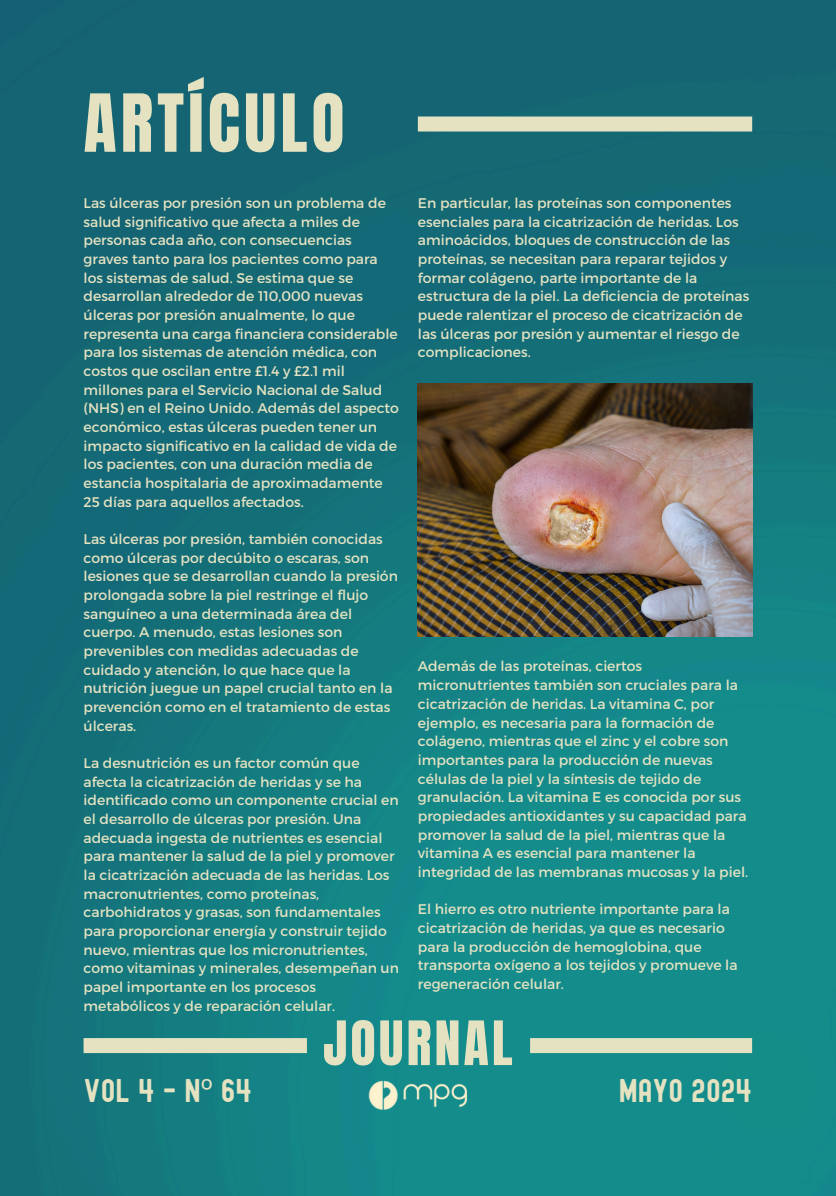
<style>
.page{position:relative;width:836px;height:1196px;background:#fff}
.page>*{position:absolute;margin:0;border:0;box-sizing:border-box;transform-origin:0 0}
.t1{font:68px "Anton";letter-spacing:.06em;color:#e4e2c1}
.t2{font:52px "Anton";letter-spacing:.06em;color:#e4e2c1}
.t3{font:32px "Edmund";color:#e4e2c1}
.t4{font:14px/18.6px "Montserrat";color:#e4e2c1}
.s1{font-family:"Noto Sans"}
</style>
<div class="page">
<img style="left:0;top:0;width:836px;height:1195px">
<div style="left:84px;top:1038px;width:223px;height:15px;background:#e4e2c1"></div>
<div style="left:530px;top:1038px;width:222px;height:15px;background:#e4e2c1"></div>
<div style="left:418px;top:116px;width:334px;height:15px;background:#e4e2c1"></div>
<img style="left:367px;top:1079px;width:101px;height:33px">
<img style="left:418px;top:383px;width:334px;height:254px">
<p class="t1" style="left:84px;top:74px;width:262px">ARTÍCULO</p>
<p class="t4" style="left:84px;top:193px;width:317px">Las úlceras por presión son un problema de salud significativo que afecta a miles de personas cada año, con consecuencias graves tanto para los pacientes como para los sistemas de salud. Se estima que se desarrollan alrededor de 110,000 nuevas úlceras por presión anualmente, lo que representa una carga financiera considerable para los sistemas de atención médica, con costos que oscilan entre £1.4 y £2.1 mil millones para el Servicio Nacional de Salud (NHS) en el Reino Unido. Además del aspecto económico, estas úlceras pueden tener un impacto significativo en la calidad de vida de los pacientes, con una duración media de estancia hospitalaria de aproximadamente 25 días para aquellos afectados.</p>
<p class="t4" style="left:84px;top:529px;width:316px">Las úlceras por presión, también conocidas como úlceras por decúbito o escaras, son lesiones que se desarrollan cuando la presión prolongada sobre la piel restringe el flujo sanguíneo a una determinada área del cuerpo. A menudo, estas lesiones son prevenibles con medidas adecuadas de cuidado y atención, lo que hace que la nutrición juegue un papel crucial tanto en la prevención como en el tratamiento de estas úlceras.</p>
<p class="t4" style="left:84px;top:753px;width:317px">La desnutrición es un factor común que afecta la cicatrización de heridas y se ha identificado como un componente crucial en el desarrollo de úlceras por presión. Una adecuada ingesta de nutrientes es esencial para mantener la salud de la piel y promover la cicatrización adecuada de las heridas. Los macronutrientes, como proteínas, carbohidratos y grasas, son fundamentales para proporcionar energía y construir tejido nuevo, mientras que los micronutrientes, como vitaminas y minerales, desempeñan un papel importante en los procesos metabólicos y de reparación celular.</p>
<p class="t4" style="left:418px;top:193px;width:333px">En particular, las proteínas son componentes esenciales para la cicatrización de heridas. Los aminoácidos, bloques de construcción de las proteínas, se necesitan para reparar tejidos y formar colágeno, parte importante de la estructura de la piel. La deficiencia de proteínas puede ralentizar el proceso de cicatrización de las úlceras por presión y aumentar el riesgo de complicaciones.</p>
<p class="t4" style="left:418px;top:656px;width:332px">Además de las proteínas, ciertos micronutrientes también son cruciales para la cicatrización de heridas. La vitamina C, por ejemplo, es necesaria para la formación de colágeno, mientras que el zinc y el cobre son importantes para la producción de nuevas células de la piel y la síntesis de tejido de granulación. La vitamina E es conocida por sus propiedades antioxidantes y su capacidad para promover la salud de la piel, mientras que la vitamina A es esencial para mantener la integridad de las membranas mucosas y la piel.</p>
<h3 class="t4" style="left:418px;top:899px;width:321px">El hierro es otro nutriente importante para la cicatrización de heridas, ya que es necesario para la producción de hemoglobina, que transporta oxígeno a los tejidos y promueve la regeneración celular.</h3>
<p class="t2" style="left:323px;top:1005px;width:191px">JOURNAL</p>
<h3 class="t3" style="left:84px;top:1076px;width:170px">VOL 4 - N<span class="s1">º</span> 64</h3>
<h2 class="t3" style="left:618px;top:1076px;width:135px">MAYO 2024</h2>
</div>
